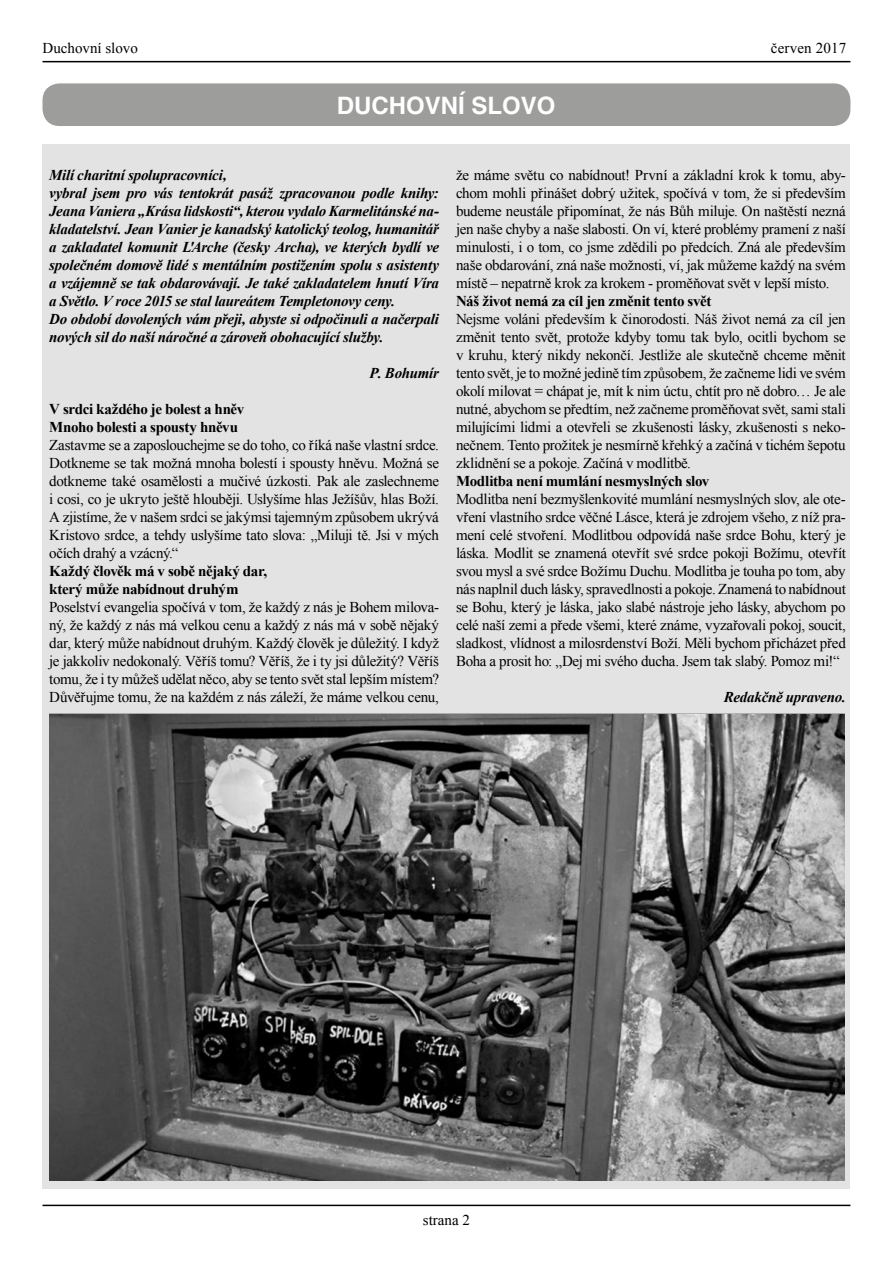
<style>
.page{position:relative;width:893px;height:1263px;background:#fff}
.page>*{position:absolute;margin:0;border:0;box-sizing:border-box;transform-origin:0 0}
.t1{font:700 24px "Helvetica";color:#fff}
.t2{font:15px/18px "Times New Roman";letter-spacing:-.02em;color:#000;text-align:justify}
.t3{font:italic 700 15px/18px "Times New Roman";letter-spacing:-.015em;color:#000}
.t4{font:700 15px/18px "Times New Roman";letter-spacing:-.02em;color:#000}
.t5{font:15px "Times New Roman";color:#000}
.t6{font:15px "Times New Roman";letter-spacing:.01em;color:#000}
</style>
<div class="page">
<hr style="left:43px;top:1205px;width:807px;height:1px;background:#000">
<hr style="left:43px;top:61px;width:807px;height:1px;background:#000">
<div style="left:43px;top:83px;width:807px;height:43px;background:#9d9d9c;border-radius:17px"></div>
<div style="left:43px;top:144px;width:807px;height:1044px;background:#e3e3e3"></div>
<img style="left:50px;top:714px;width:795px;height:467px">
<p class="t5" style="left:43px;top:37px;width:97px">Duchovní slovo</p>
<h1 class="t1" style="left:337px;top:91px;width:220px">DUCHOVNÍ SLOVO</h1>
<p class="t6" style="left:771px;top:37px;width:77px">červen 2017</p>
<p class="t3" style="left:49px;top:166px;width:391px">Milí charitní spolupracovníci,<br>vybral jsem pro vás tentokrát pasáž zpracovanou podle knihy:<br>Jeana Vaniera „Krása lidskosti“, kterou vydalo Karmelitánské na&shy;kladatelství. Jean Vanier je kanadský katolický teolog, humanitář a zakladatel komunit L'Arche (česky Archa), ve kterých bydlí ve společném domově lidé s mentálním postižením spolu s asistenty a vzájemně se tak obdarovávají. Je také zakladatelem hnutí Víra a Světlo. V roce 2015 se stal laureátem Templetonovy ceny.<br>Do období dovolených vám přeji, abyste si odpočinuli a načerpali nových sil do naší náročné a zároveň obohacující služby.</p>
<p class="t3" style="left:369px;top:364px;width:71px">P. Bohumír</p>
<p class="t4" style="left:49px;top:400px;width:197px">V srdci každého je bolest a hněv<br>Mnoho bolesti a spousty hněvu</p>
<p class="t2" style="left:49px;top:436px;width:391px">Zastavme se a zaposlouchejme se do toho, co říká naše vlastní srdce.<br>Dotkneme se tak možná mnoha bolestí i spousty hněvu. Možná se dotkneme také osamělosti a mučivé úzkosti. Pak ale zaslechneme i cosi, co je ukryto ještě hlouběji. Uslyšíme hlas Ježíšův, hlas Boží.<br>A zjistíme, že v našem srdci se jakýmsi tajemným způsobem ukrývá Kristovo srdce, a tehdy uslyšíme tato slova: „Miluji tě. Jsi v mých očích drahý a vzácný.“</p>
<p class="t4" style="left:49px;top:562px;width:220px">Každý člověk má v sobě nějaký dar, který může nabídnout druhým</p>
<p class="t2" style="left:49px;top:598px;width:391px">Poselství evangelia spočívá v tom, že každý z nás je Bohem milova&shy;ný, že každý z nás má velkou cenu a každý z nás má v sobě nějaký dar, který může nabídnout druhým. Každý člověk je důležitý. I když je jakkoliv nedokonalý. Věříš tomu? Věříš, že i ty jsi důležitý? Věříš tomu, že i ty můžeš udělat něco, aby se tento svět stal lepším místem?<br>Důvěřujme tomu, že na každém z nás záleží, že máme velkou cenu,</p>
<p class="t2" style="left:456px;top:166px;width:391px">že máme světu co nabídnout! První a základní krok k tomu, aby&shy;chom mohli přinášet dobrý užitek, spočívá v tom, že si především budeme neustále připomínat, že nás Bůh miluje. On naštěstí nezná jen naše chyby a naše slabosti. On ví, které problémy pramení z naší minulosti, i o tom, co jsme zdědili po předcích. Zná ale především naše obdarování, zná naše možnosti, ví, jak můžeme každý na svém místě – nepatrně krok za krokem - proměňovat svět v lepší místo.</p>
<p class="t4" style="left:456px;top:292px;width:257px">Náš život nemá za cíl jen změnit tento svět</p>
<p class="t2" style="left:456px;top:310px;width:391px">Nejsme voláni především k činorodosti. Náš život nemá za cíl jen změnit tento svět, protože kdyby tomu tak bylo, ocitli bychom se v kruhu, který nikdy nekončí. Jestliže ale skutečně chceme měnit tento svět, je to možné jedině tím způsobem, že začneme lidi ve svém okolí milovat = chápat je, mít k nim úctu, chtít pro ně dobro… Je ale nutné, abychom se předtím, než začneme proměňovat svět, sami stali milujícími lidmi a otevřeli se zkušenosti lásky, zkušenosti s neko&shy;nečnem. Tento prožitek je nesmírně křehký a začíná v tichém šepotu zklidnění se a pokoje. Začíná v modlitbě.</p>
<p class="t4" style="left:456px;top:472px;width:255px">Modlitba není mumlání nesmyslných slov</p>
<p class="t2" style="left:456px;top:490px;width:391px">Modlitba není bezmyšlenkovité mumlání nesmyslných slov, ale ote&shy;vření vlastního srdce věčné Lásce, která je zdrojem všeho, z níž pra&shy;mení celé stvoření. Modlitbou odpovídá naše srdce Bohu, který je láska. Modlit se znamená otevřít své srdce pokoji Božímu, otevřít svou mysl a své srdce Božímu Duchu. Modlitba je touha po tom, aby nás naplnil duch lásky, spravedlnosti a pokoje. Znamená to nabídnout se Bohu, který je láska, jako slabé nástroje jeho lásky, abychom po celé naší zemi a přede všemi, které známe, vyzařovali pokoj, soucit, sladkost, vlídnost a milosrdenství Boží. Měli bychom přicházet před Boha a prosit ho: „Dej mi svého ducha. Jsem tak slabý. Pomoz mi!“</p>
<p class="t3" style="left:724px;top:688px;width:123px">Redakčně upraveno.</p>
<p class="t2" style="left:423px;top:1210px;width:49px">strana 2</p>
</div>
